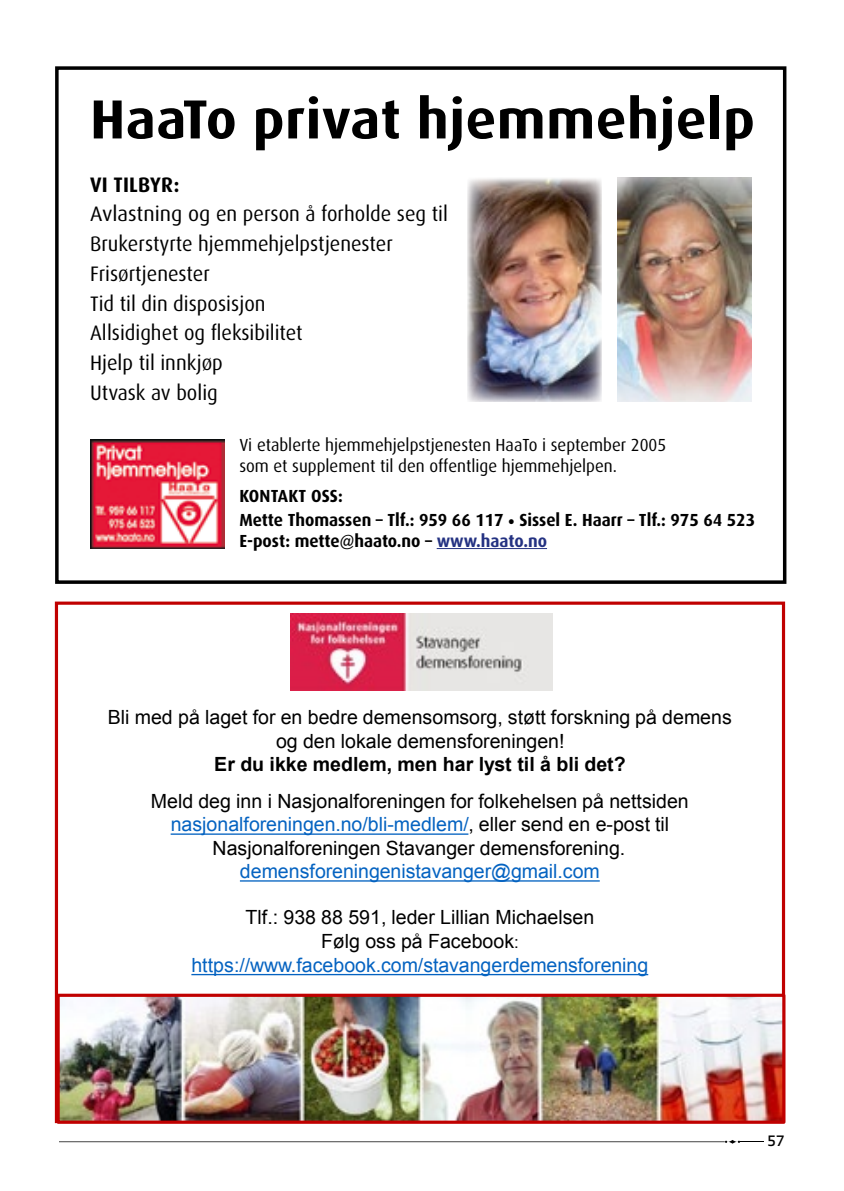
<style>
.page{position:relative;width:844px;height:1191px;background:#fff}
.page>*{position:absolute;margin:0;border:0;box-sizing:border-box;transform-origin:0 0}
.t1{font:700 55.12px "Dax";letter-spacing:.01em;color:#000}
.t2{font:21px "Dax";color:#000;scale:.96 1}
.t3{font:21px/29.8px "Dax";color:#000}
.t4{font:700 21px "Dax";letter-spacing:.01em;color:#000;scale:.96 1}
.t5{font:19.6px/23.4px "Arial";color:#000;text-align:center}
.t6{font:700 17.5px "Dax";color:#000;scale:.96 1}
.t7{font:17.5px/21px "Dax";color:#000;scale:.96 1}
.t8{font:14px "Apex New PS Medium Tabular";color:#000}
.s1{color:#243282}
.s2{font-weight:700}
.s3{color:#0563c1}
.s4{font-size:16.8px}
</style>
<div class="page">
<svg style="left:724px;top:1140px;width:39px;height:3px"></svg>
<hr style="left:60px;top:1141px;width:664px;height:1px;background:#000">
<div style="left:55px;top:66px;width:731px;height:518px;border:4px solid #000"></div>
<img style="left:467px;top:178px;width:134px;height:223px">
<img style="left:90px;top:440px;width:134px;height:108px">
<img style="left:617px;top:178px;width:134px;height:223px">
<hr style="left:436px;top:548px;width:111px;height:1px;background:#243282">
<img style="left:291px;top:613px;width:261px;height:77px">
<svg style="left:171px;top:833px;width:297px;height:1px"></svg>
<svg style="left:240px;top:880px;width:359px;height:1px"></svg>
<svg style="left:191px;top:974px;width:457px;height:1px"></svg>
<img style="left:61px;top:997px;width:720px;height:122px">
<div style="left:57px;top:993px;width:728px;height:130px;border:3px solid #c00000"></div>
<p class="t1" style="left:90px;top:88px;width:666px">HaaTo privat hjemmehjelp</p>
<p class="t4" style="left:90px;top:172px;width:94px">VI TILBYR:</p>
<p class="t3" style="left:90px;top:199px;width:359px">Avlastning og en person å forholde seg til<br>Brukerstyrte hjemmehjelpstjenester</p>
<p class="t2" style="left:90px;top:262px;width:126px">Frisørtjenester</p>
<p class="t2" style="left:90px;top:292px;width:184px">Tid til din disposisjon</p>
<p class="t2" style="left:90px;top:321px;width:223px">Allsidighet og fleksibilitet</p>
<p class="t2" style="left:90px;top:351px;width:140px">Hjelp til innkjøp</p>
<p class="t2" style="left:90px;top:381px;width:134px">Utvask av bolig</p>
<p class="t7" style="left:239px;top:434px;width:446px">Vi etablerte hjemmehjelpstjenesten HaaTo i september 2005 som et supplement til den offentlige hjemmehjelpen.</p>
<p class="t6" style="left:239px;top:486px;width:109px">KONTAKT OSS:</p>
<p class="t6" style="left:239px;top:510px;width:538px">Mette Thomassen – Tlf.: 959 66 117 • Sissel E. Haarr – Tlf.: 975 64 523</p>
<p class="t6" style="left:239px;top:531px;width:322px">E-post: mette@haato.no – <span class="s1">www.haato.no</span></p>
<p class="t5" style="left:108px;top:706px;width:625px">Bli med på laget for en bedre demensomsorg, støtt forskning på demens og den lokale demensforeningen!<br><span class="s2">Er du ikke medlem, men har lyst til å bli det?</span></p>
<p class="t5" style="left:151px;top:789px;width:539px">Meld deg inn i Nasjonalforeningen for folkehelsen på nettsiden <span class="s3">nasjonalforeningen.no/bli-medlem/</span>, eller send en e-post til Nasjonalforeningen Stavanger demensforening. <span class="s3">demensforeningenistavanger@gmail.com</span></p>
<p class="t5" style="left:191px;top:906px;width:458px">Tlf.: 938 88 591, leder Lillian Michaelsen<br>Følg oss på Facebook<span class="s4">: </span><span class="s3">https://www.facebook.com/stavangerdemensforening</span></p>
<p class="t8" style="left:767px;top:1132px;width:18px">57</p>
</div>
